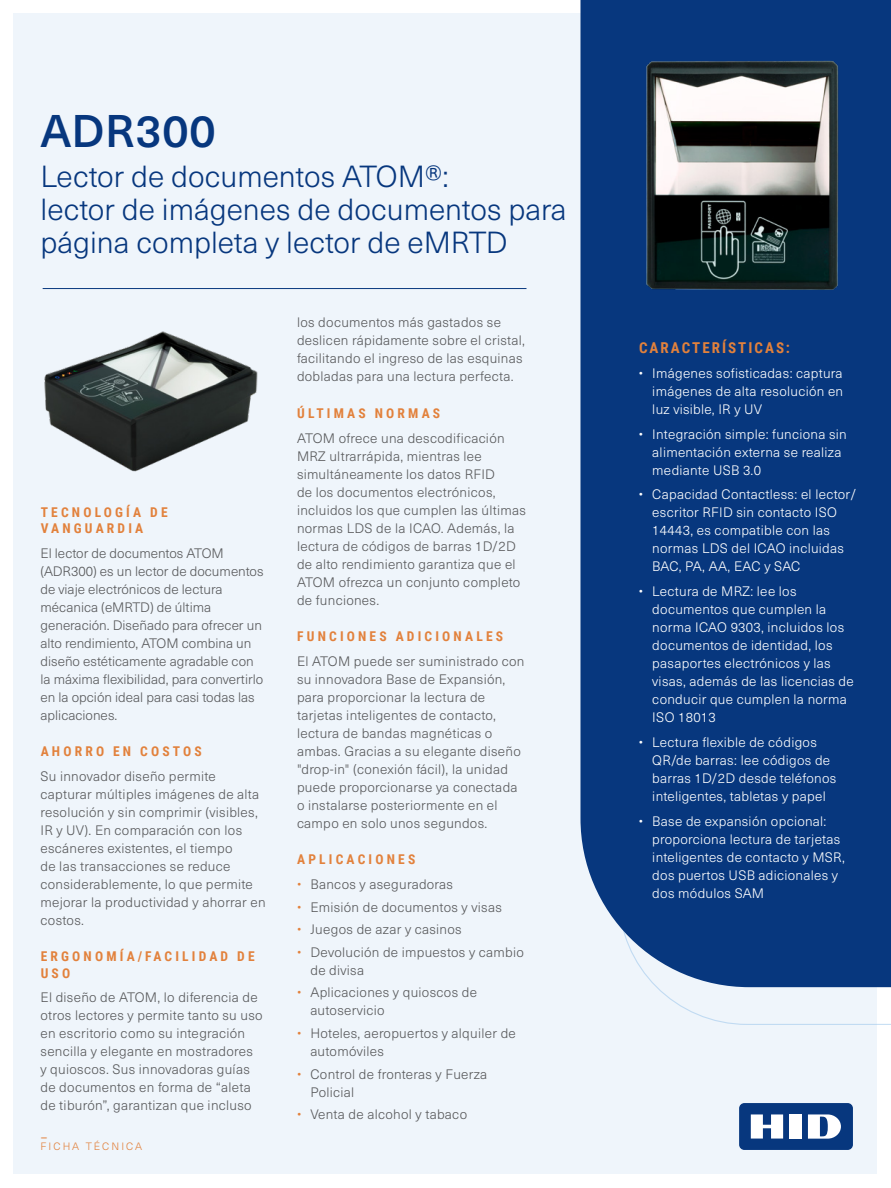
<style>
.page{position:relative;width:891px;height:1188px;background:#fff}
.page>*{position:absolute;margin:0;border:0;box-sizing:border-box;transform-origin:0 0}
.ds_1st_page_large_to{font:500 45px "Neue Haas Unica Pro";letter-spacing:.02em;color:#07377e}
.ds_1st_page_section{font:300 30px/33px "Neue Haas Unica Pro";color:#07377e}
.t1{font:100 25.5px "Neue Haas Unica Pro";color:#e2813c}
.ds_blue_box_bullet_l{font:700 15px "Roboto Condensed";letter-spacing:.135em;color:#e2813c}
.ds_main_body{font:300 13.5px/18px "Neue Haas Unica Pro";letter-spacing:.02em;color:#58595b}
.t2{font:300 13.5px/18px "Neue Haas Unica Pro";letter-spacing:.02em;color:#fff}
.ds_main_body-2{font:300 13.5px/18px "Neue Haas Unica Pro";color:#58595b}
.ds_small_section_sub{font:700 13.5px/16.2px "Roboto Condensed";letter-spacing:.235em;color:#e2813c}
.t3{font:300 10.5px "Neue Haas Unica Pro";letter-spacing:.2em;color:#e2813c}
.s1{color:#e2813c}
</style>
<div class="page">
<div style="left:14px;top:14px;width:864px;height:1160px;background:#eff5fb"></div>
<div style="left:580px;top:0;width:311px;height:987px;background:#07377e"></div>
<div style="left:739px;top:1103px;width:114px;height:47px;background:#07377e;border-radius:5px"></div>
<div style="left:790px;top:1114px;width:12px;height:25px;background:#fff"></div>
<svg style="left:751px;top:1114px;width:32px;height:25px"></svg>
<svg style="left:808px;top:1114px;width:33px;height:25px"></svg>
<hr style="left:43px;top:288px;width:484px;height:1px;background:#07377e">
<img style="left:630px;top:43px;width:225px;height:265px">
<img style="left:44px;top:331px;width:214px;height:141px">
<p class="ds_1st_page_large_to" style="left:40px;top:104px;width:177px">ADR300</p>
<p class="ds_1st_page_section" style="left:40px;top:160px;width:528px">Lector de documentos ATOM®:<br>lector de imágenes de documentos para página completa y lector de eMRTD</p>
<p class="ds_small_section_sub" style="left:41px;top:503px;width:128px">TECNOLOGÍA DE<br>VANGUARDIA</p>
<p class="ds_main_body-2" style="left:40px;top:544px;width:225px">El lector de documentos ATOM (ADR300) es un lector de documentos de viaje electrónicos de lectura mécanica (eMRTD) de última generación. Diseñado para ofrecer un alto rendimiento, ATOM combina un diseño estéticamente agradable con la máxima flexibilidad, para convertirlo en la opción ideal para casi todas las aplicaciones.</p>
<p class="ds_small_section_sub" style="left:41px;top:743px;width:163px">AHORRO EN COSTOS</p>
<p class="ds_main_body" style="left:40px;top:767px;width:227px">Su innovador diseño permite capturar múltiples imágenes de alta resolución y sin comprimir (visibles,<br>IR y UV). En comparación con los escáneres existentes, el tiempo<br>de las transacciones se reduce considerablemente, lo que permite mejorar la productividad y ahorrar en costos.</p>
<p class="ds_small_section_sub" style="left:41px;top:948px;width:215px">ERGONOMÍA/FACILIDAD DE<br>USO</p>
<p class="ds_main_body" style="left:40px;top:989px;width:224px">El diseño de ATOM, lo diferencia de otros lectores y permite tanto su uso en escritorio como su integración sencilla y elegante en mostradores<br>y quioscos. Sus innovadoras guías de documentos en forma de “aleta de tiburón”, garantizan que incluso</p>
<h3 class="t1" style="left:40px;top:1123px;width:9px">-</h3>
<p class="t3" style="left:40px;top:1140px;width:103px">FICHA TÉCNICA</p>
<p class="ds_main_body" style="left:297px;top:314px;width:230px">los documentos más gastados se deslicen rápidamente sobre el cristal, facilitando el ingreso de las esquinas dobladas para una lectura perfecta.</p>
<p class="ds_small_section_sub" style="left:297px;top:404px;width:145px">ÚLTIMAS NORMAS</p>
<p class="ds_main_body" style="left:297px;top:429px;width:231px">ATOM ofrece una descodificación<br>MRZ ultrarrápida, mientras lee simultáneamente los datos RFID<br>de los documentos electrónicos, incluidos los que cumplen las últimas normas LDS de la ICAO. Además, la lectura de códigos de barras 1D/2D de alto rendimiento garantiza que el<br>ATOM ofrezca un conjunto completo de funciones.</p>
<p class="ds_small_section_sub" style="left:297px;top:628px;width:207px">FUNCIONES ADICIONALES</p>
<p class="ds_main_body" style="left:297px;top:652px;width:229px">El ATOM puede ser suministrado con su innovadora Base de Expansión, para proporcionar la lectura de tarjetas inteligentes de contacto, lectura de bandas magnéticas o ambas. Gracias a su elegante diseño "drop-in" (conexión fácil), la unidad puede proporcionarse ya conectada o instalarse posteriormente en el campo en solo unos segundos.</p>
<p class="ds_small_section_sub" style="left:297px;top:851px;width:120px">APLICACIONES</p>
<p class="ds_main_body" style="left:297px;top:875px;width:158px"><span class="s1">•</span> Bancos y aseguradoras</p>
<p class="ds_main_body" style="left:297px;top:898px;width:206px"><span class="s1">•</span> Emisión de documentos y visas</p>
<p class="ds_main_body" style="left:297px;top:921px;width:166px"><span class="s1">•</span> Juegos de azar y casinos</p>
<p class="ds_main_body" style="left:310px;top:943px;width:215px;text-indent:-14px"><span class="s1">•</span> Devolución de impuestos y cambio de divisa</p>
<p class="ds_main_body" style="left:310px;top:984px;width:168px;text-indent:-14px"><span class="s1">•</span> Aplicaciones y quioscos de autoservicio</p>
<p class="ds_main_body" style="left:310px;top:1024px;width:207px;text-indent:-14px"><span class="s1">•</span> Hoteles, aeropuertos y alquiler de automóviles</p>
<p class="ds_main_body" style="left:310px;top:1065px;width:178px;text-indent:-14px"><span class="s1">•</span> Control de fronteras y Fuerza<br>Policial</p>
<p class="ds_main_body" style="left:297px;top:1106px;width:172px"><span class="s1">•</span> Venta de alcohol y tabaco</p>
<p class="ds_blue_box_bullet_l" style="left:639px;top:337px;width:152px">CARACTERÍSTICAS:</p>
<p class="t2" style="left:652px;top:364px;width:192px;text-align:justify;text-indent:-14px">• Imágenes sofisticadas: captura imágenes de alta resolución en luz visible, IR y UV</p>
<p class="t2" style="left:652px;top:425px;width:196px;text-indent:-14px">• Integración simple: funciona sin alimentación externa se realiza mediante USB 3.0</p>
<p class="t2" style="left:652px;top:486px;width:206px;text-indent:-14px">• Capacidad Contactless: el lector/ escritor RFID sin contacto ISO<br>14443, es compatible con las normas LDS del ICAO incluidas<br>BAC, PA, AA, EAC y SAC</p>
<p class="t2" style="left:652px;top:583px;width:203px;text-indent:-14px">• Lectura de MRZ: lee los documentos que cumplen la norma ICAO 9303, incluidos los documentos de identidad, los pasaportes electrónicos y las visas, además de las licencias de conducir que cumplen la norma<br>ISO 18013</p>
<p class="t2" style="left:652px;top:733px;width:185px;text-indent:-14px">• Lectura flexible de códigos<br>QR/de barras: lee códigos de barras 1D/2D desde teléfonos inteligentes, tabletas y papel</p>
<p class="t2" style="left:652px;top:812px;width:194px;text-indent:-14px">• Base de expansión opcional: proporciona lectura de tarjetas inteligentes de contacto y MSR, dos puertos USB adicionales y dos módulos SAM</p>
</div>
